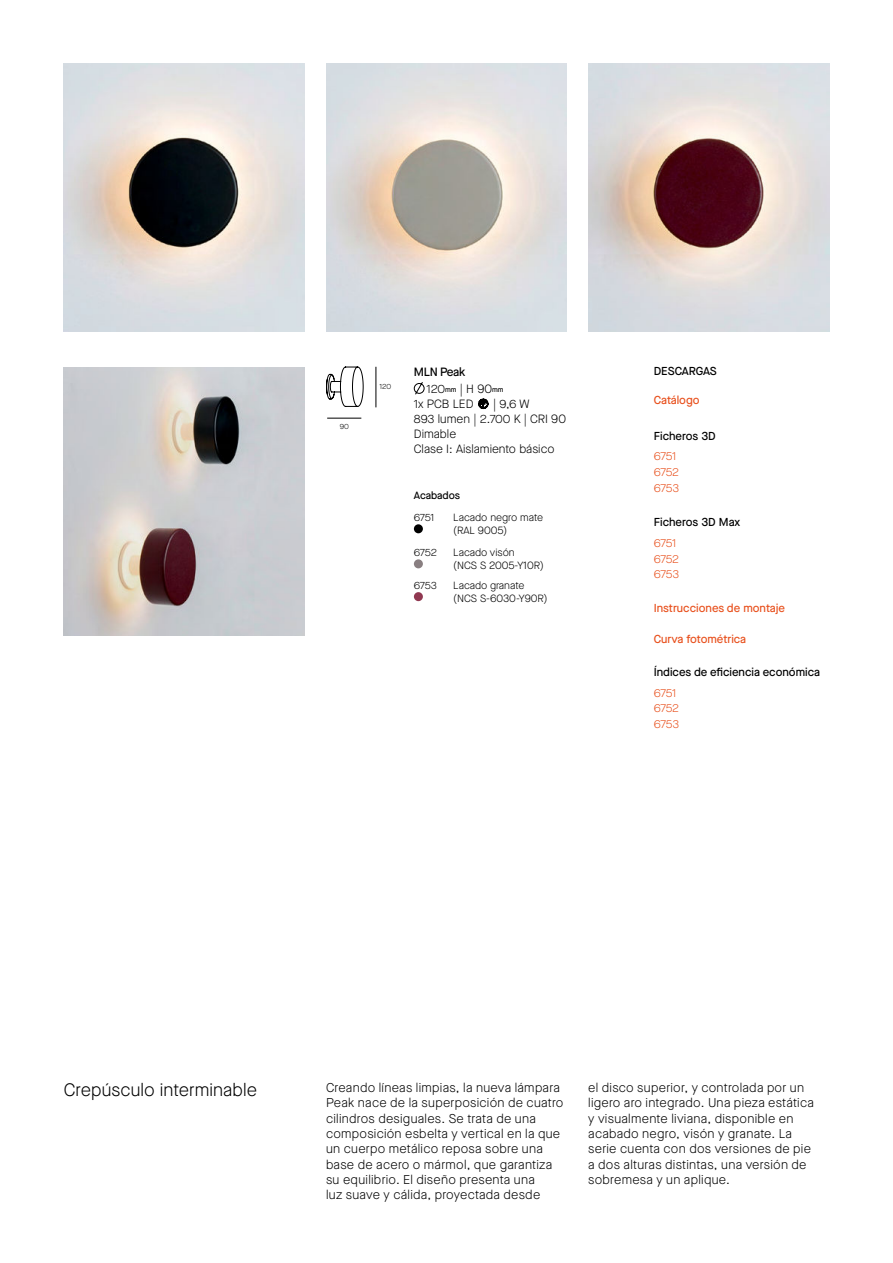
<style>
.page{position:relative;width:893px;height:1263px;background:#fff}
.page>*{position:absolute;margin:0;border:0;box-sizing:border-box;transform-origin:0 0}
.t1{font:300 18px "Maison Neue";letter-spacing:.005em;color:#000}
.t2{font:300 12.75px/15.3px "Maison Neue";letter-spacing:.02em;color:#000}
.t3{font:300 12px/15px "Maison Neue";color:#000}
.t4{font:500 12px/17.1px "Maison Neue";letter-spacing:-.03em;color:#000}
.t5{font:500 11.55px "Maison Neue";color:#000}
.t6{font:500 11.55px "Maison Neue";color:#e8511e}
.t7{font:300 11.55px/15.6px "Maison Neue";letter-spacing:-.035em;color:#e8511e}
.t8{font:300 10.5px/13.5px "Maison Neue";color:#000}
.t9{font:500 10.5px "Maison Neue";letter-spacing:-.01em;color:#000}
.t10{font:300 7.5px "Maison Neue";color:#000}
.s1{font-weight:300}
.s2{font-size:7.05px}
</style>
<div class="page">
<img style="left:588px;top:64px;width:241px;height:268px">
<img style="left:64px;top:64px;width:241px;height:268px">
<img style="left:326px;top:64px;width:241px;height:268px">
<hr style="left:327px;top:418px;width:34px;height:1px;background:#000">
<svg style="left:413px;top:382px;width:12px;height:13px"></svg>
<svg style="left:326px;top:366px;width:38px;height:41px"></svg>
<hr style="left:376px;top:367px;width:1px;height:40px;background:#000">
<svg style="left:478px;top:399px;width:10px;height:10px"></svg>
<div style="left:414px;top:524px;width:9px;height:9px;background:#000;border-radius:50%"></div>
<div style="left:414px;top:559px;width:9px;height:9px;background:#897f81;border-radius:50%"></div>
<div style="left:414px;top:592px;width:9px;height:9px;background:#903851;border-radius:50%"></div>
<img style="left:64px;top:367px;width:241px;height:268px">
<p class="t10" style="left:340px;top:423px;width:11px">90</p>
<p class="t10" style="left:380px;top:383px;width:13px">120</p>
<p class="t4" style="left:427px;top:363px;width:78px;text-indent:-13px">MLN Peak<br><span class="s1">120</span><span class="s2">mm</span> <span class="s1">| H 90</span><span class="s2">mm</span></p>
<p class="t3" style="left:414px;top:398px;width:61px">1x PCB LED</p>
<p class="t3" style="left:414px;top:398px;width:154px;text-indent:79px">| 9,6 W<br>893 lumen | 2.700 K | CRI 90<br>Dimable<br>Clase I: Aislamiento básico</p>
<p class="t9" style="left:414px;top:490px;width:48px">Acabados</p>
<p class="t8" style="left:414px;top:512px;width:22px">6751</p>
<p class="t8" style="left:453px;top:512px;width:91px">Lacado negro mate (RAL 9005)</p>
<p class="t8" style="left:414px;top:547px;width:25px">6752</p>
<p class="t8" style="left:453px;top:547px;width:92px">Lacado visón<br>(NCS S 2005-Y10R)</p>
<p class="t8" style="left:453px;top:579px;width:96px">Lacado granate (NCS S-6030-Y90R)</p>
<p class="t8" style="left:414px;top:579px;width:25px">6753</p>
<p class="t5" style="left:654px;top:365px;width:64px">DESCARGAS</p>
<p class="t6" style="left:654px;top:393px;width:47px">Catálogo</p>
<p class="t5" style="left:654px;top:429px;width:63px">Ficheros 3D</p>
<p class="t7" style="left:654px;top:450px;width:27px">6751<br>6752<br>6753</p>
<p class="t5" style="left:654px;top:516px;width:88px">Ficheros 3D Max</p>
<p class="t7" style="left:654px;top:536px;width:27px">6751<br>6752<br>6753</p>
<p class="t6" style="left:654px;top:602px;width:133px">Instrucciones de montaje</p>
<p class="t6" style="left:654px;top:633px;width:94px">Curva fotométrica</p>
<p class="t5" style="left:654px;top:666px;width:168px">Índices de eficiencia económica</p>
<p class="t7" style="left:654px;top:686px;width:27px">6751<br>6752<br>6753</p>
<h1 class="t1" style="left:64px;top:1082px;width:195px">Crepúsculo interminable</h1>
<p class="t2" style="left:326px;top:1081px;width:239px">Creando líneas limpias, la nueva lámpara Peak nace de la superposición de cuatro cilindros desiguales. Se trata de una composición esbelta y vertical en la que un cuerpo metálico reposa sobre una base de acero o mármol, que garantiza su equilibrio. El diseño presenta una<br>luz suave y cálida, proyectada desde</p>
<p class="t2" style="left:588px;top:1081px;width:227px">el disco superior, y controlada por un ligero aro integrado. Una pieza estática y visualmente liviana, disponible en acabado negro, visón y granate. La serie cuenta con dos versiones de pie a dos alturas distintas, una versión de sobremesa y un aplique.</p>
</div>
